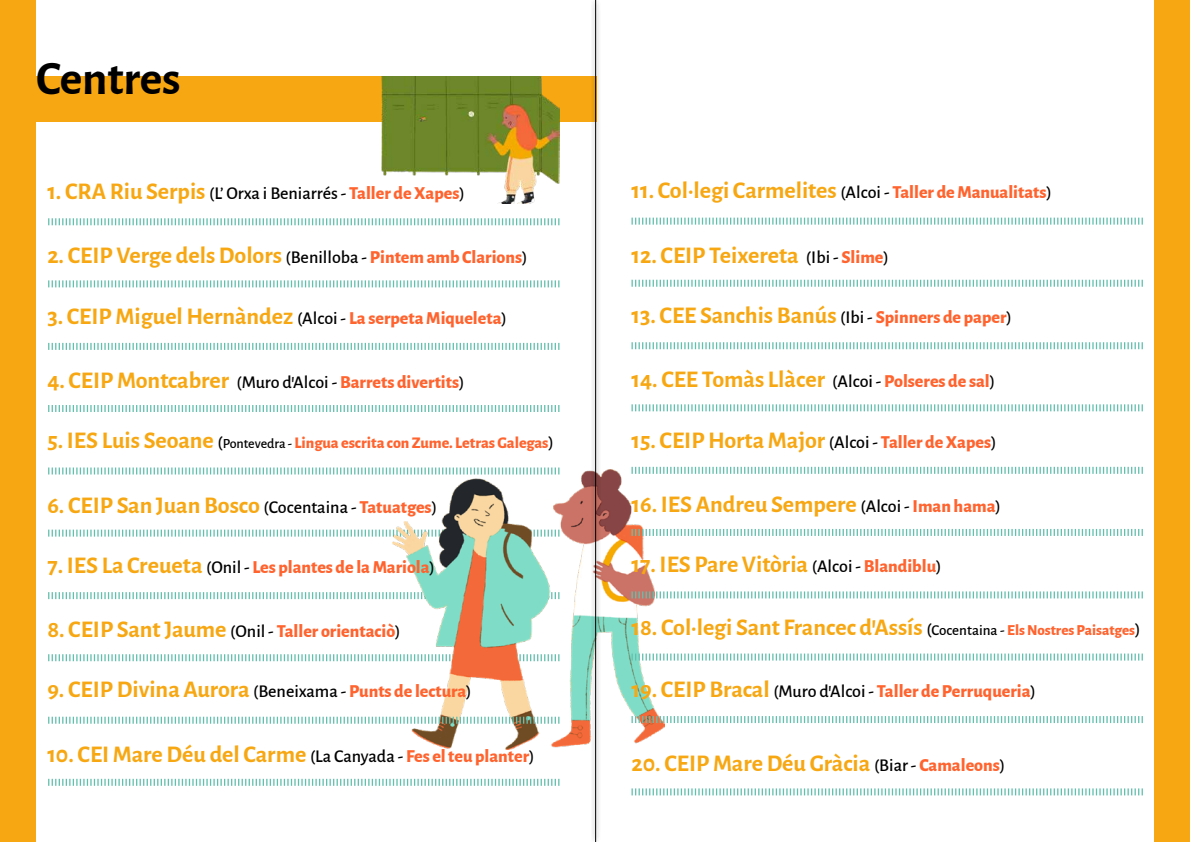
<style>
.page{position:relative;width:1191px;height:842px;background:#fff}
.page>*{position:absolute;margin:0;border:0;box-sizing:border-box;transform-origin:0 0}
.t1{font:700 48px "Alegreya Sans";letter-spacing:-.005em;color:#000}
.t2{font:700 24px "Alegreya Sans";color:#f7a712}
.t3{font:800 18px "Alegreya Sans";color:#ff632e}
.t4{font:500 18px "Alegreya Sans";color:#000}
.t5{font:800 16px "Alegreya Sans";color:#ff632e}
.s1{font-weight:700;font-size:24px;color:#f7a712}
.s2{font-weight:800;color:#ff632e}
.s3{font-weight:500;font-size:18px;color:#000}
.s4{font-weight:800;font-size:18px;color:#ff632e}
.s5{font-weight:500;font-size:14px;color:#000}
.s6{font-weight:500;color:#000}
.s7{font-weight:500;font-size:15px;color:#000}
.s8{font-weight:800;font-size:15px;color:#ff632e}
</style>
<div class="page">
<svg style="left:48px;top:592px;width:343px;height:7px"></svg>
<svg style="left:48px;top:467px;width:511px;height:7px"></svg>
<svg style="left:48px;top:654px;width:343px;height:7px"></svg>
<svg style="left:48px;top:405px;width:511px;height:7px"></svg>
<svg style="left:48px;top:530px;width:343px;height:7px"></svg>
<img style="left:392px;top:470px;width:272px;height:279px">
<div style="left:1155px;top:0;width:35px;height:842px;background:#f7a712"></div>
<div style="left:0;top:77px;width:596px;height:45px;background:#f7a712"></div>
<div style="left:0;top:0;width:35px;height:842px;background:#f7a712"></div>
<svg style="left:48px;top:218px;width:511px;height:7px"></svg>
<svg style="left:48px;top:343px;width:511px;height:7px"></svg>
<svg style="left:48px;top:717px;width:511px;height:7px"></svg>
<svg style="left:48px;top:280px;width:511px;height:7px"></svg>
<svg style="left:48px;top:779px;width:511px;height:7px"></svg>
<svg style="left:631px;top:218px;width:511px;height:7px"></svg>
<svg style="left:631px;top:591px;width:511px;height:7px"></svg>
<svg style="left:631px;top:342px;width:511px;height:7px"></svg>
<svg style="left:631px;top:716px;width:511px;height:7px"></svg>
<svg style="left:631px;top:467px;width:511px;height:7px"></svg>
<svg style="left:631px;top:280px;width:511px;height:7px"></svg>
<svg style="left:631px;top:653px;width:511px;height:7px"></svg>
<svg style="left:631px;top:404px;width:511px;height:7px"></svg>
<svg style="left:631px;top:788px;width:511px;height:7px"></svg>
<svg style="left:631px;top:529px;width:511px;height:7px"></svg>
<svg style="left:591px;top:0;width:9px;height:842px;fill:#eee"></svg>
<img style="left:381px;top:77px;width:178px;height:126px">
<h1 class="t1" style="left:36px;top:43px;width:146px">Centres</h1>
<p class="t4" style="left:47px;top:180px;width:419px"><span class="s1">1. CRA Riu Serpis</span> (L’ Orxa i Beniarrés - <span class="s2">Taller de Xapes</span>)</p>
<p class="t2" style="left:631px;top:173px;width:422px">11. Col·legi Carmelites <span class="s3">(Alcoi -</span> <span class="s4">Taller de Manualitats</span><span class="s3">)</span></p>
<p class="t2" style="left:47px;top:238px;width:482px">2. CEIP Verge dels Dolors <span class="s3">(Benilloba -</span> <span class="s4">Pintem amb Clarions</span><span class="s3">)</span></p>
<p class="t2" style="left:631px;top:237px;width:259px">12. CEIP Teixereta <span class="s3">(Ibi -</span> <span class="s4">Slime</span><span class="s3">)</span></p>
<p class="t2" style="left:47px;top:298px;width:461px">3. CEIP Miguel Hernàndez <span class="s3">(Alcoi -</span> <span class="s4">La serpeta Miqueleta</span><span class="s3">)</span></p>
<p class="t2" style="left:631px;top:297px;width:382px">13. CEE Sanchis Banús <span class="s3">(Ibi -</span> <span class="s4">Spinners de paper</span><span class="s3">)</span></p>
<p class="t2" style="left:47px;top:363px;width:419px">4. CEIP Montcabrer <span class="s3">(Muro d’Alcoi -</span> <span class="s4">Barrets divertits</span><span class="s3">)</span></p>
<p class="t2" style="left:631px;top:362px;width:365px">14. CEE Tomàs Llàcer <span class="s3">(Alcoi -</span> <span class="s4">Polseres de sal</span><span class="s3">)</span></p>
<p class="t5" style="left:47px;top:431px;width:508px"><span class="s1">5. IES Luis Seoane</span> <span class="s3">(</span><span class="s5">Pontevedra -</span> Lingua escrita con Zume. Letras Galegas<span class="s3">)</span></p>
<p class="t2" style="left:631px;top:422px;width:366px">15. CEIP Horta Major <span class="s3">(Alcoi -</span> <span class="s4">Taller de Xapes</span><span class="s3">)</span></p>
<p class="t2" style="left:47px;top:487px;width:391px">6. CEIP San Juan Bosco <span class="s3">(Cocentaina -</span> <span class="s4">Tatuatges</span><span class="s3">)</span></p>
<p class="t2" style="left:631px;top:486px;width:371px">16. IES Andreu Sempere <span class="s3">(Alcoi -</span> <span class="s4">Iman hama</span><span class="s3">)</span></p>
<p class="t3" style="left:47px;top:553px;width:389px"><span class="s1">7. IES La Creueta</span> <span class="s6">(Onil -</span> Les plantes de la Mariola<span class="s6">)</span></p>
<p class="t2" style="left:631px;top:547px;width:312px">17. IES Pare Vitòria <span class="s3">(Alcoi -</span> <span class="s4">Blandiblu</span><span class="s3">)</span></p>
<p class="t3" style="left:47px;top:618px;width:355px"><span class="s1">8. CEIP Sant Jaume</span> <span class="s6">(Onil -</span> Taller orientaciò<span class="s6">)</span></p>
<p class="t2" style="left:631px;top:609px;width:510px">18. Col·legi Sant Francec d’Assís <span class="s3">(</span><span class="s7">Cocentaina -</span> <span class="s8">Els Nostres Paisatges</span><span class="s3">)</span></p>
<p class="t2" style="left:47px;top:672px;width:426px">9. CEIP Divina Aurora <span class="s3">(Beneixama -</span> <span class="s4">Punts de lectura</span><span class="s3">)</span></p>
<p class="t3" style="left:631px;top:677px;width:406px"><span class="s1">19. CEIP Bracal</span> <span class="s6">(Muro d’Alcoi -</span> Taller de Perruqueria<span class="s6">)</span></p>
<p class="t2" style="left:47px;top:736px;width:489px">10. CEI Mare Déu del Carme <span class="s3">(La Canyada -</span> <span class="s4">Fes el teu planter</span><span class="s3">)</span></p>
<p class="t2" style="left:631px;top:746px;width:375px">20. CEIP Mare Déu Gràcia <span class="s3">(Biar -</span> <span class="s4">Camaleons</span><span class="s3">)</span></p>
</div>
